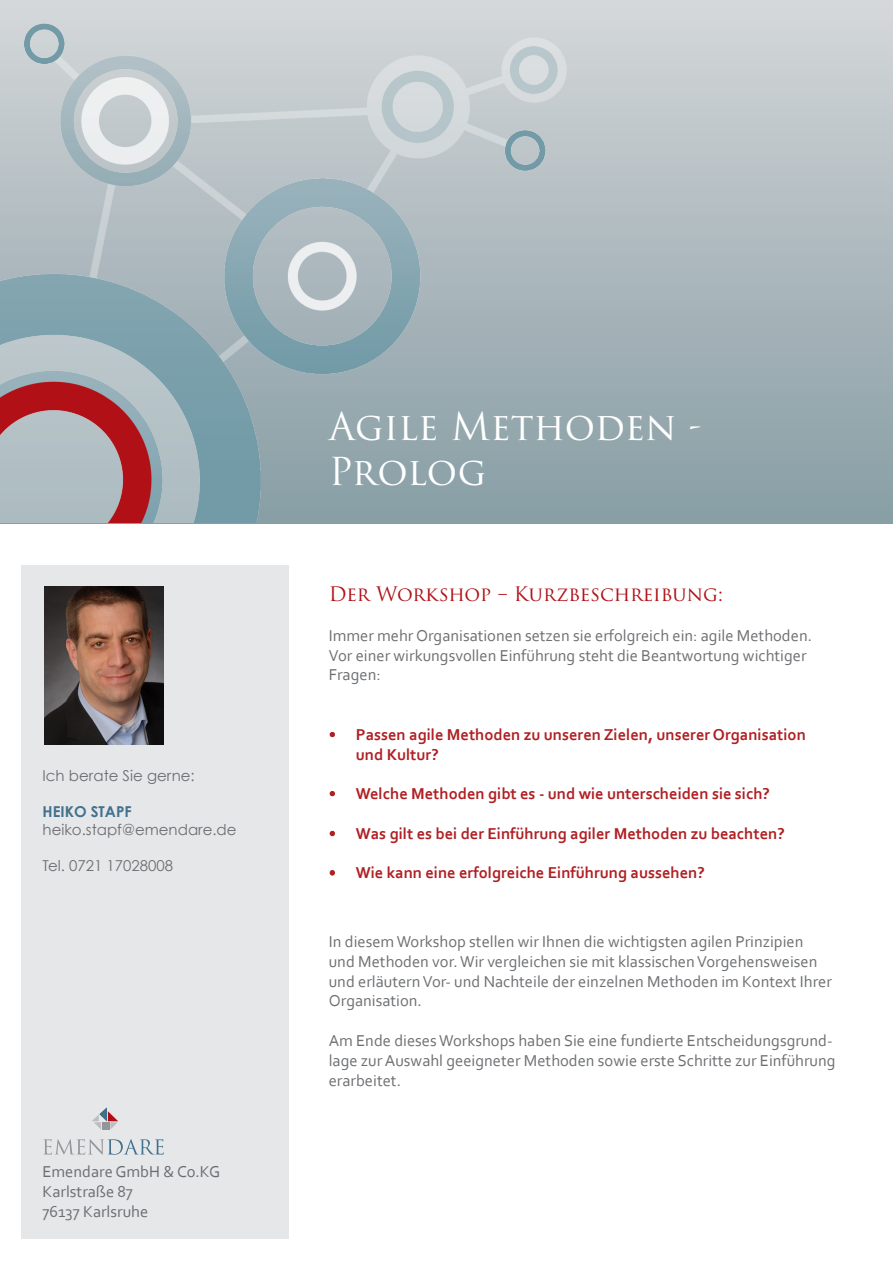
<style>
.page{position:relative;width:893px;height:1263px;background:#fff}
.page>*{position:absolute;margin:0;border:0;box-sizing:border-box;transform-origin:0 0}
.überschrift1{font:37.5px "Trajan Pro 3";color:#fff}
.überschrift2{font:19.5px "Trajan Pro 3";letter-spacing:-.01em;color:#b11016}
.fließtext{font:16.5px/19.8px "Corbel";color:#6d6f72}
.fließtext-2{font:700 16.5px "Corbel";color:#b01f23}
.t1{font:16.5px "Corbel";color:#6c6d70}
.t2{font:15px "Century Gothic";color:#6c6d70}
.t3{font:700 15px "Century Gothic";color:#41718c}
</style>
<div class="page">
<img style="left:0;top:0;width:893px;height:523px">
<div style="left:21px;top:566px;width:268px;height:673px;background:#e6e7e9"></div>
<img style="left:44px;top:586px;width:119px;height:159px">
<svg style="left:43px;top:1139px;width:121px;height:15px"></svg>
<svg style="left:92px;top:1107px;width:26px;height:22px"></svg>
<div style="left:102px;top:1122px;width:7px;height:7px;background:#939598"></div>
<svg style="left:330px;top:732px;width:5px;height:5px"></svg>
<svg style="left:330px;top:791px;width:5px;height:5px"></svg>
<svg style="left:330px;top:831px;width:5px;height:5px"></svg>
<svg style="left:330px;top:871px;width:5px;height:4px"></svg>
<p class="t2" style="left:43px;top:766px;width:154px">Ich berate Sie gerne:</p>
<p class="t3" style="left:43px;top:802px;width:91px">HEIKO STAPF</p>
<p class="t2" style="left:43px;top:820px;width:196px">heiko.stapf@emendare.de</p>
<p class="t2" style="left:43px;top:856px;width:132px">Tel. 0721 17028008</p>
<p class="t1" style="left:43px;top:1161px;width:179px">Emendare GmbH &amp; Co.KG</p>
<p class="t1" style="left:43px;top:1181px;width:92px">Karlstraße 87</p>
<p class="t1" style="left:43px;top:1201px;width:107px">76137 Karlsruhe</p>
<p class="überschrift1" style="left:329px;top:401px;width:374px">Agile Methoden -</p>
<p class="überschrift1" style="left:329px;top:446px;width:159px">Prolog</p>
<p class="überschrift2" style="left:329px;top:581px;width:396px">Der Workshop – Kurzbeschreibung:</p>
<p class="fließtext" style="left:329px;top:625px;width:485px">Immer mehr Organisationen setzen sie erfolgreich ein: agile Methoden.</p>
<p class="fließtext" style="left:329px;top:645px;width:479px">Vor einer wirkungsvollen Einführung steht die Beantwortung wichtiger<br>Fragen:</p>
<p class="fließtext-2" style="left:329px;top:724px;width:479px">• Passen agile Methoden zu unseren Zielen, unserer Organisation</p>
<p class="fließtext-2" style="left:356px;top:744px;width:84px">und Kultur?</p>
<p class="fließtext-2" style="left:329px;top:783px;width:443px">• Welche Methoden gibt es - und wie unterscheiden sie sich?</p>
<p class="fließtext-2" style="left:329px;top:823px;width:457px">• Was gilt es bei der Einführung agiler Methoden zu beachten?</p>
<p class="fließtext-2" style="left:329px;top:863px;width:377px">• Wie kann eine erfolgreiche Einführung aussehen?</p>
<p class="fließtext" style="left:329px;top:931px;width:505px">In diesem Workshop stellen wir Ihnen die wichtigsten agilen Prinzipien und Methoden vor. Wir vergleichen sie mit klassischen Vorgehensweisen und erläutern Vor- und Nachteile der einzelnen Methoden im Kontext Ihrer Organisation.</p>
<p class="fließtext" style="left:329px;top:1030px;width:508px">Am Ende dieses Workshops haben Sie eine fundierte Entscheidungsgrund&shy;lage zur Auswahl geeigneter Methoden sowie erste Schritte zur Einführung erarbeitet.</p>
</div>
